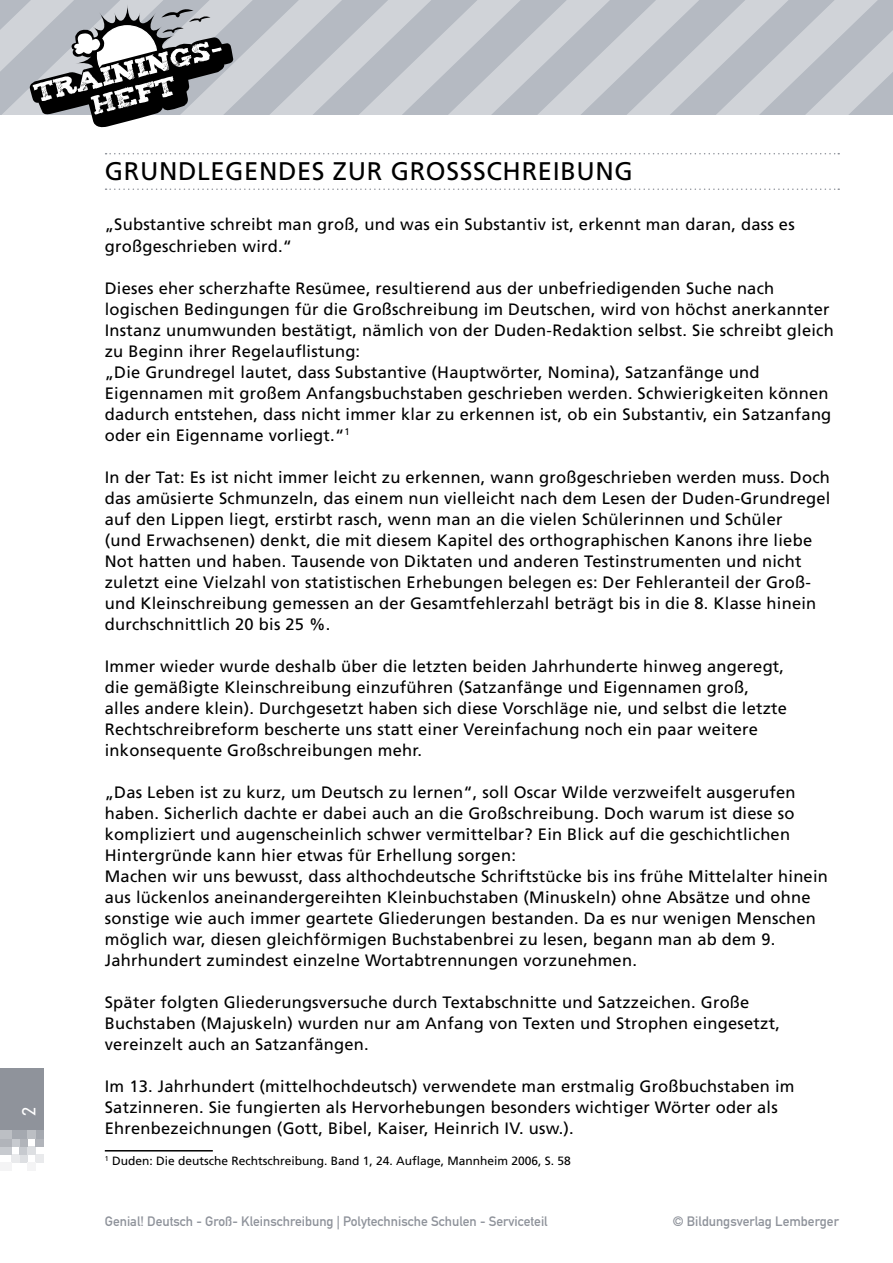
<style>
.page{position:relative;width:893px;height:1263px;background:#fff}
.page>*{position:absolute;margin:0;border:0;box-sizing:border-box;transform-origin:0 0}
.t1{font:25.5px "Frutiger LT Std";letter-spacing:.025em;color:#000}
.t2{font:300 18px "DIN Neuzeit Grotesk";color:#fff}
.t3{font:16.5px/21px "Frutiger LT Std";letter-spacing:.015em;color:#000}
.t4{font:13.5px "DIN Mittelschrift";color:#8f939b}
.t5{font:12px "Frutiger LT Std";color:#000}
</style>
<div class="page">
<div style="left:0;top:1068px;width:44px;height:62px;background:#8f939b"></div>
<div style="left:19px;top:1154px;width:8px;height:8px;background:#dddfe2"></div>
<div style="left:11px;top:1154px;width:8px;height:8px;background:#e9eaec"></div>
<div style="left:36px;top:1154px;width:8px;height:8px;background:#e9eaec"></div>
<div style="left:19px;top:1146px;width:8px;height:8px;background:#c7cacf"></div>
<div style="left:0;top:1146px;width:11px;height:8px;background:#c7cacf"></div>
<div style="left:27px;top:1146px;width:9px;height:8px;background:#dddfe2"></div>
<div style="left:19px;top:1138px;width:8px;height:8px;background:#b1b4ba"></div>
<div style="left:11px;top:1138px;width:8px;height:8px;background:#c7cacf"></div>
<div style="left:0;top:1138px;width:11px;height:8px;background:#b1b4ba"></div>
<div style="left:36px;top:1138px;width:8px;height:8px;background:#b1b4ba"></div>
<div style="left:19px;top:1130px;width:8px;height:8px;background:#a5a9b0"></div>
<div style="left:11px;top:1130px;width:8px;height:8px;background:#a5a9b0"></div>
<div style="left:0;top:1130px;width:11px;height:8px;background:#bcbfc4"></div>
<div style="left:36px;top:1130px;width:8px;height:8px;background:#a5a9b0"></div>
<div style="left:27px;top:1130px;width:9px;height:8px;background:#bcbfc4"></div>
<div style="left:27px;top:1162px;width:9px;height:8px;background:#f4f4f5"></div>
<div style="left:0;top:1162px;width:11px;height:8px;background:#f4f4f5"></div>
<svg style="left:0;top:0;width:893px;height:128px;background:#bdc0c5"></svg>
<svg style="left:106px;top:153px;width:733px;height:1px"></svg>
<svg style="left:106px;top:188px;width:733px;height:2px"></svg>
<hr style="left:105px;top:1150px;width:108px;height:1px;background:#000">
<p class="t2" style="left:18px;top:1116px;width:11px;rotate:-90deg">2</p>
<h1 class="t1" style="left:105px;top:156px;width:526px">Grundlegendes zur GroSSschreibung</h1>
<p class="t3" style="left:105px;top:214px;width:691px">„Substantive schreibt man groß, und was ein Substantiv ist, erkennt man daran, dass es großgeschrieben wird.“</p>
<p class="t3" style="left:105px;top:277px;width:731px">Dieses eher scherzhafte Resümee, resultierend aus der unbefriedigenden Suche nach logischen Bedingungen für die Großschreibung im Deutschen, wird von höchst anerkannter I nstanz unumwunden bestätigt, nämlich von der Duden-Redaktion selbst. Sie schreibt gleich zu Beginn ihrer Regelauflistung:<br>„Die Grundregel lautet, dass Substantive (Hauptwörter, Nomina), Satzanfänge und<br>E igennamen mit großem Anfangsbuchstaben geschrieben werden. Schwierigkeiten können dadurch entstehen, dass nicht immer klar zu erkennen ist, ob ein Substantiv, ein Satzanfang oder ein E igenname vorliegt.“<sup>1</sup></p>
<p class="t3" style="left:105px;top:466px;width:727px">I n der Tat: Es ist nicht immer leicht zu erkennen, wann großgeschrieben werden muss. Doch das amüsierte Schmunzeln, das einem nun vielleicht nach dem Lesen der Duden-Grundregel auf den Lippen liegt, erstirbt rasch, wenn man an die vielen Schülerinnen und Schüler<br>(und Erwachsenen) denkt, die mit diesem Kapitel des orthographischen Kanons ihre liebe Not hatten und haben. Tausende von Diktaten und anderen Testinstrumenten und nicht zuletzt eine Vielzahl von statistischen Erhebungen belegen es: Der Fehleranteil der Groß&shy;und Kleinschreibung gemessen an der Gesamtfehlerzahl beträgt bis in die 8. Klasse hinein durchschnittlich 20 bis 25 %.</p>
<p class="t3" style="left:105px;top:655px;width:684px">I mmer wieder wurde deshalb über die letzten beiden Jahrhunderte hinweg angeregt, die gemäßigte Kleinschreibung einzuführen (Satzanfänge und E igennamen groß, alles andere klein). Durchgesetzt haben sich diese Vorschläge nie, und selbst die letzte Rechtschreibreform bescherte uns statt einer Vereinfachung noch ein paar weitere inkonsequente Großschreibungen mehr.</p>
<p class="t3" style="left:105px;top:781px;width:725px">„Das Leben ist zu kurz, um Deutsch zu lernen“, soll Oscar Wilde verzweifelt ausgerufen haben. Sicherlich dachte er dabei auch an die Großschreibung. Doch warum ist diese so kompliziert und augenscheinlich schwer vermittelbar? E in B lick auf die geschichtlichen<br>H intergründe kann hier etwas für Erhellung sorgen:<br>Machen wir uns bewusst, dass althochdeutsche Schriftstücke bis ins frühe Mittelalter hinein aus lückenlos aneinandergereihten Kleinbuchstaben (Minuskeln) ohne Absätze und ohne sonstige wie auch immer geartete Gliederungen bestanden. Da es nur wenigen Menschen möglich war, diesen gleichförmigen B uchstabenbrei zu lesen, begann man ab dem 9.<br>Jahrhundert zumindest einzelne Wortabtrennungen vorzunehmen.</p>
<p class="t3" style="left:105px;top:991px;width:677px">Später folgten Gliederungsversuche durch Textabschnitte und Satzzeichen. Große<br>B uchstaben (Majuskeln) wurden nur am Anfang von Texten und Strophen eingesetzt, vereinzelt auch an Satzanfängen.</p>
<p class="t3" style="left:105px;top:1075px;width:691px">I m 13. Jahrhundert (mittelhochdeutsch) verwendete man erstmalig Großbuchstaben im<br>Satzinneren. Sie fungierten als Hervorhebungen besonders wichtiger Wörter oder als<br>Ehrenbezeichnungen (Gott, B ibel, Kaiser, Heinrich IV. usw.).</p>
<p class="t5" style="left:105px;top:1154px;width:468px"><sup>1</sup> Duden: Die deutsche Rechtschreibung. Band 1, 24. Auflage, Mannheim 2006, S. 58</p>
<p class="t4" style="left:105px;top:1214px;width:444px">Genial! Deutsch - Groß- Kleinschreibung | Polytechnische Schulen - Serviceteil</p>
<p class="t4" style="left:673px;top:1214px;width:168px">© Bildungsverlag Lemberger</p>
</div>
